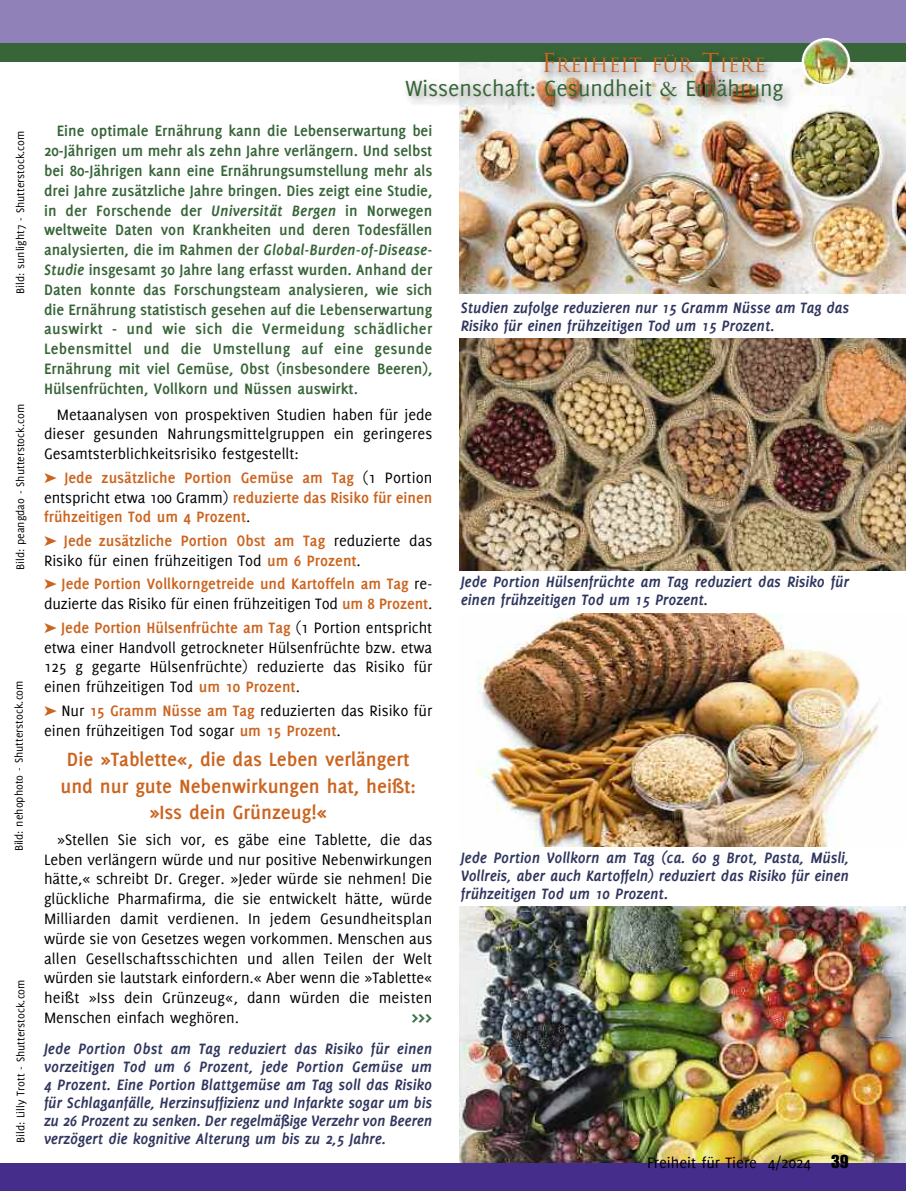
<style>
.page{position:relative;width:906px;height:1191px;background:#fff}
.page>*{position:absolute;margin:0;border:0;box-sizing:border-box;transform-origin:0 0}
.t1{font:24px "Delicious";color:#376538}
.t2{font:700 22.5px "Delicious";color:#41744a}
.t3{font:700 21px/26.2px "Delicious";color:#cb641f;text-align:center}
.t4{font:19.2px "Trajan";color:#cb641f}
.t5{font:16.5px/19.8px "Delicious";color:#000006;text-align:justify}
.t6{font:700 16.5px/19.8px "Delicious";color:#376538;text-align:justify}
.t7{font:italic 700 16.5px/18px "Delicious";letter-spacing:-.01em;color:#30365e;text-align:justify}
.t8{font:700 16.5px/19.8px "Delicious";color:#cb641f;text-align:justify}
.t9{font:12px "Delicious";color:#000006}
.s1{font-size:25.5px}
.s2{font-family:"Garamond"}
.s3{font-style:italic}
.s4{font-weight:400;color:#000006}
.s5{color:#cb641f}
.s6{font-weight:700;color:#cb641f}
.s7{font-family:"Impact"}
</style>
<div class="page">
<img style="left:459px;top:906px;width:447px;height:257px">
<img style="left:459px;top:61px;width:447px;height:233px">
<div style="left:0;top:1163px;width:906px;height:28px;background:#452d8b"></div>
<div style="left:0;top:0;width:906px;height:44px;background:#9081b9"></div>
<div style="left:0;top:43px;width:906px;height:18px;background:#376538"></div>
<svg style="left:814px;top:38px;width:36px;height:48px"></svg>
<img style="left:459px;top:338px;width:447px;height:232px">
<img style="left:477px;top:614px;width:402px;height:232px">
<img style="left:490px;top:41px;width:334px;height:66px">
<img style="left:406px;top:67px;width:401px;height:71px">
<p class="t9" style="left:16px;top:294px;width:165px;rotate:-90deg">Bild: sunlight7 - Shutterstock.com</p>
<p class="t9" style="left:16px;top:570px;width:167px;rotate:-90deg">Bild: peangdao - Shutterstock.com</p>
<p class="t9" style="left:15px;top:851px;width:173px;rotate:-90deg">Bild: nehophoto - Shutterstock.com</p>
<p class="t9" style="left:16px;top:1143px;width:165px;rotate:-90deg">Bild: Lilly Trott - Shutterstock.com</p>
<p class="t4" style="left:541px;top:54px;width:226px"><span class="s1">F</span>REIHEIT FÜR <span class="s1">T</span>IERE</p>
<h1 class="t1" style="left:405px;top:79px;width:380px">Wissenschaft: Gesundheit <span class="s2">&amp;</span> Ernährung</h1>
<p class="t6" style="left:44px;top:122px;width:390px;text-indent:13px">Eine optimale Ernährung kann die Lebenserwartung bei 20-Jährigen um mehr als zehn Jahre verlängern. Und selbst bei 80-Jährigen kann eine Ernährungsumstellung mehr als drei Jahre zusätzliche Jahre bringen. Dies zeigt eine Studie, in der Forschende der <span class="s3">Universität Bergen</span> in Norwegen weltweite Daten von Krankheiten und deren Todesfällen analysierten, die im Rahmen der <span class="s3">Global-Burden-of-Disease-Studie</span> insgesamt 30 Jahre lang erfasst wurden. Anhand der Daten konnte das Forschungsteam analysieren, wie sich die Ernährung statistisch gesehen auf die Lebenserwartung auswirkt - und wie sich die Vermeidung schädlicher Lebensmittel und die Umstellung auf eine gesunde Ernährung mit viel Gemüse, Obst (insbesondere Beeren), Hülsenfrüchten, Vollkorn und Nüssen auswirkt.</p>
<p class="t5" style="left:44px;top:405px;width:390px;text-indent:13px">Metaanalysen von prospektiven Studien haben für jede dieser gesunden Nahrungsmittelgruppen ein geringeres Gesamtsterblichkeitsrisiko festgestellt:</p>
<p class="t8" style="left:44px;top:468px;width:390px">➤ Jede zusätzliche Portion Gemüse am Tag <span class="s4">(1 Portion entspricht etwa 100 Gramm)</span> reduzierte das Risiko für einen frühzeitigen Tod um 4 Prozent<span class="s4">.</span></p>
<p class="t5" style="left:44px;top:532px;width:390px"><span class="s5">➤</span> <span class="s6">Jede zusätzliche Portion Obst am Tag</span> reduzierte das<br>Risiko für einen frühzeitigen Tod <span class="s6">um 6 Prozent</span>.</p>
<p class="t8" style="left:44px;top:575px;width:390px">➤ Jede Portion Vollkorngetreide und Kartoffeln am Tag <span class="s4">re&shy;duzierte das Risiko für einen frühzeitigen Tod</span> um 8 Prozent<span class="s4">.</span></p>
<p class="t5" style="left:44px;top:618px;width:390px"><span class="s5">➤</span> <span class="s6">Jede Portion Hülsenfrüchte am Tag</span> (1 Portion entspricht etwa einer Handvoll getrockneter Hülsenfrüchte bzw. etwa 125 g gegarte Hülsenfrüchte) reduzierte das Risiko für einen frühzeitigen Tod <span class="s6">um 10 Prozent</span>.</p>
<p class="t5" style="left:44px;top:701px;width:390px"><span class="s5">➤</span> Nur <span class="s6">15 Gramm Nüsse am Tag</span> reduzierten das Risiko für einen frühzeitigen Tod sogar <span class="s6">um 15 Prozent</span>.</p>
<p class="t3" style="left:60px;top:748px;width:357px">Die »Tablette«, die das Leben verlängert und nur gute Nebenwirkungen hat, heißt: »Iss dein Grünzeug!«</p>
<p class="t5" style="left:44px;top:830px;width:390px;text-indent:13px">»Stellen Sie sich vor, es gäbe eine Tablette, die das Leben verlängern würde und nur positive Nebenwirkungen hätte,« schreibt Dr. Greger. »Jeder würde sie nehmen! Die glückliche Pharmafirma, die sie entwickelt hätte, würde Milliarden damit verdienen. In jedem Gesundheitsplan würde sie von Gesetzes wegen vorkommen. Menschen aus allen Gesellschaftsschichten und allen Teilen der Welt würden sie lautstark einfordern.« Aber wenn die »Tablette« heißt »Iss dein Grünzeug«, dann würden die meisten Menschen einfach weghören.</p>
<h2 class="t2" style="left:412px;top:1008px;width:22px">&gt;&gt;&gt;</h2>
<p class="t7" style="left:44px;top:1041px;width:390px">Jede Portion Obst am Tag reduziert das Risiko für einen vorzeitigen Tod um 6 Prozent, jede Portion Gemüse um 4 Prozent. Eine Portion Blattgemüse am Tag soll das Risiko für Schlaganfälle, Herzinsuffizienz und Infarkte sogar um bis zu 26 Prozent zu senken. Der regelmäßige Verzehr von Beeren verzögert die kognitive Alterung um bis zu 2,5 Jahre.</p>
<p class="t7" style="left:461px;top:300px;width:390px;text-align:left">Studien zufolge reduzieren nur 15 Gramm Nüsse am Tag das<br>Risiko für einen frühzeitigen Tod um 15 Prozent.<br>.</p>
<p class="t7" style="left:461px;top:574px;width:390px">Jede Portion Hülsenfrüchte am Tag reduziert das Risiko für einen frühzeitigen Tod um 15 Prozent.</p>
<p class="t7" style="left:461px;top:850px;width:390px">Jede Portion Vollkorn am Tag (ca. 60 g Brot, Pasta, Müsli, Vollreis, aber auch Kartoffeln) reduziert das Risiko für einen frühzeitigen Tod um 10 Prozent.</p>
<p class="t5" style="left:647px;top:1154px;width:203px">Freiheit für Tiere 4/2024 <span class="s7">39</span></p>
</div>
